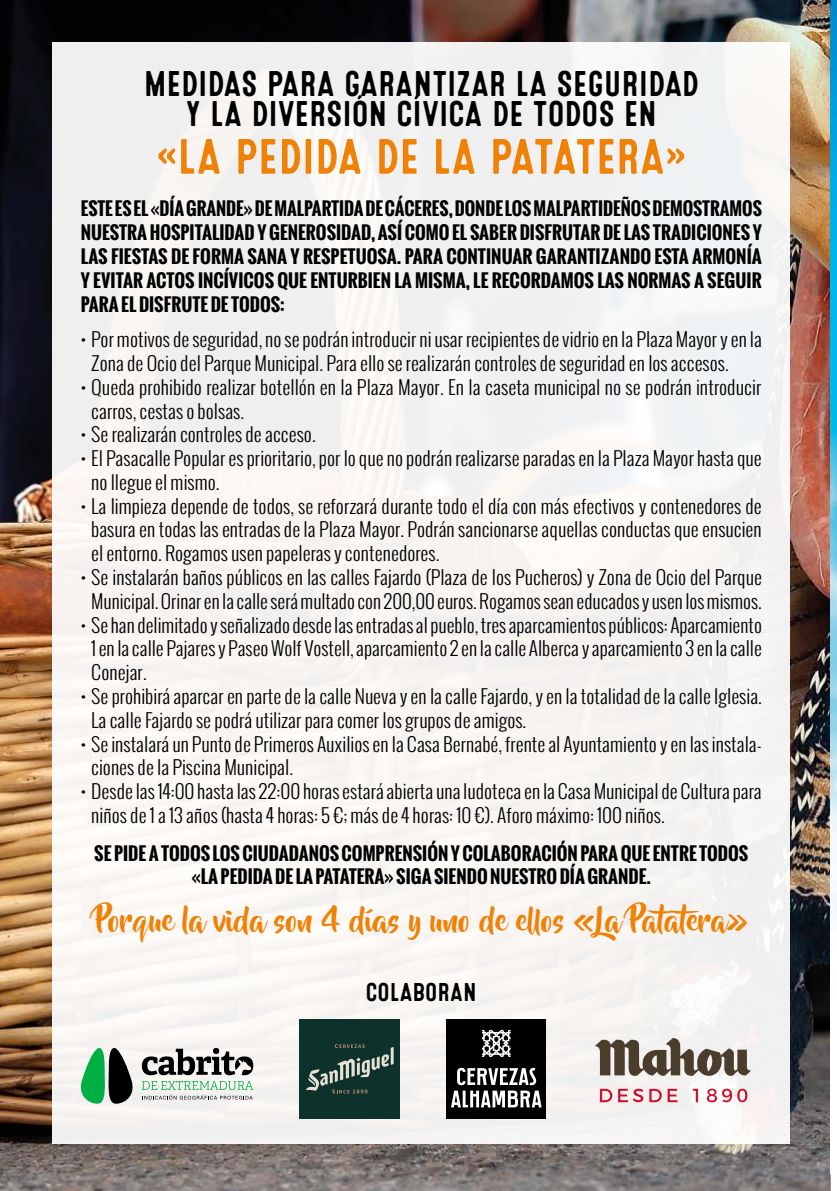
<style>
.page{position:relative;width:837px;height:1191px;background:#fff}
.page>*{position:absolute;margin:0;border:0;box-sizing:border-box;transform-origin:0 0}
.t1{font:49.6px "Microbrew Soft One";color:#ef8106}
.t2{font:35.6px/29.8px "Microbrew Soft One";color:#000;text-align:center}
.t3{font:30.2px "Beyond The Mountains";color:#ef8106}
.t4{font:25.8px "Microbrew Soft One";color:#000}
.t5{font:300 18.8px/23.8px "Oswald";color:#000}
.t6{font:300 18.8px/23.8px "Oswald";color:#000;scale:1.04 1}
.t7{font:700 17.8px/23.8px "Oswald";color:#000;text-align:justify}
</style>
<div class="page">
<img style="left:0;top:0;width:836px;height:1191px">
<svg style="left:829px;top:1174px;width:1px;height:17px"></svg>
<div style="left:52px;top:42px;width:737px;height:1101px;background:#f6f3f2"></div>
<svg style="left:80px;top:1048px;width:53px;height:56px"></svg>
<svg style="left:142px;top:1048px;width:111px;height:27px"></svg>
<svg style="left:142px;top:1081px;width:111px;height:18px"></svg>
<div style="left:446px;top:1018px;width:100px;height:100px;background:#000"></div>
<svg style="left:482px;top:1029px;width:28px;height:28px"></svg>
<svg style="left:451px;top:1067px;width:90px;height:40px"></svg>
<svg style="left:599px;top:1088px;width:13px;height:14px"></svg>
<svg style="left:618px;top:1088px;width:25px;height:14px"></svg>
<svg style="left:649px;top:1088px;width:12px;height:14px"></svg>
<svg style="left:667px;top:1088px;width:10px;height:14px"></svg>
<svg style="left:692px;top:1088px;width:5px;height:14px"></svg>
<svg style="left:706px;top:1088px;width:41px;height:14px"></svg>
<svg style="left:595px;top:1038px;width:155px;height:40px"></svg>
<div style="left:299px;top:1018px;width:101px;height:100px;background:#0d312b"></div>
<svg style="left:306px;top:1043px;width:87px;height:50px"></svg>
<h2 class="t2" style="left:144px;top:70px;width:556px">MEDIDAS PARA GARANTIZAR LA SEGURIDAD<br>Y LA DIVERSIÓN CÍVICA DE TODOS EN</h2>
<h1 class="t1" style="left:156px;top:128px;width:531px">«LA PEDIDA DE LA PATATERA»</h1>
<p class="t7" style="left:81px;top:197px;width:682px">ESTE ES EL «DÍA GRANDE» DE MALPARTIDA DE CÁCERES, DONDE LOS MALPARTIDEÑOS DEMOSTRAMOS NUESTRA HOSPITALIDAD Y GENEROSIDAD, ASÍ COMO EL SABER DISFRUTAR DE LAS TRADICIONES Y LAS FIESTAS DE FORMA SANA Y RESPETUOSA. PARA CONTINUAR GARANTIZANDO ESTA ARMONÍA Y EVITAR ACTOS INCÍVICOS QUE ENTURBIEN LA MISMA, LE RECORDAMOS LAS NORMAS A SEGUIR PARA EL DISFRUTE DE TODOS:</p>
<p class="t5" style="left:91px;top:327px;width:672px;text-indent:-10px">• Por motivos de seguridad, no se podrán introducir ni usar recipientes de vidrio en la Plaza Mayor y en la<br>Zona de Ocio del Parque Municipal. Para ello se realizarán controles de seguridad en los accesos.</p>
<p class="t6" style="left:91px;top:375px;width:645px;text-indent:-10px">• Queda prohibido realizar botellón en la Plaza Mayor. En la caseta municipal no se podrán introducir carros, cestas o bolsas.</p>
<p class="t5" style="left:81px;top:422px;width:236px">• Se realizarán controles de acceso.</p>
<p class="t5" style="left:91px;top:446px;width:671px;text-indent:-10px">• El Pasacalle Popular es prioritario, por lo que no podrán realizarse paradas en la Plaza Mayor hasta que no llegue el mismo.</p>
<p class="t5" style="left:91px;top:494px;width:672px;text-align:justify;text-indent:-10px">• La limpieza depende de todos, se reforzará durante todo el día con más efectivos y contenedores de basura en todas las entradas de la Plaza Mayor. Podrán sancionarse aquellas conductas que ensucien el entorno. Rogamos usen papeleras y contenedores.</p>
<p class="t5" style="left:81px;top:565px;width:682px;text-align:center">• Se instalarán baños públicos en las calles Fajardo (Plaza de los Pucheros) y Zona de Ocio del Parque<br>Municipal. Orinar en la calle será multado con 200,00 euros. Rogamos sean educados y usen los mismos.</p>
<p class="t5" style="left:91px;top:613px;width:672px;text-align:justify;text-indent:-10px">• Se han delimitado y señalizado desde las entradas al pueblo, tres aparcamientos públicos: Aparcamiento 1 en la calle Pajares y Paseo Wolf Vostell, aparcamiento 2 en la calle Alberca y aparcamiento 3 en la calle Conejar.</p>
<p class="t5" style="left:91px;top:684px;width:672px;text-indent:-10px">• Se prohibirá aparcar en parte de la calle Nueva y en la calle Fajardo, y en la totalidad de la calle Iglesia.<br>La calle Fajardo se podrá utilizar para comer los grupos de amigos.</p>
<p class="t5" style="left:91px;top:731px;width:671px;text-indent:-10px">• Se instalará un Punto de Primeros Auxilios en la Casa Bernabé, frente al Ayuntamiento y en las instala&shy;ciones de la Piscina Municipal.</p>
<p class="t5" style="left:91px;top:779px;width:671px;text-indent:-10px">• Desde las 14:00 hasta las 22:00 horas estará abierta una ludoteca en la Casa Municipal de Cultura para niños de 1 a 13 años (hasta 4 horas: 5 €; más de 4 horas: 10 €). Aforo máximo: 100 niños.</p>
<p class="t7" style="left:94px;top:841px;width:655px;text-align:center">SE PIDE A TODOS LOS CIUDADANOS COMPRENSIÓN Y COLABORACIÓN PARA QUE ENTRE TODOS «LA PEDIDA DE LA PATATERA» SIGA SIENDO NUESTRO DÍA GRANDE.</p>
<h3 class="t3" style="left:95px;top:904px;width:654px">Porque la vida son 4 días y uno de ellos «La Patatera»</h3>
<h3 class="t4" style="left:366px;top:977px;width:112px">COLABORAN</h3>
</div>
